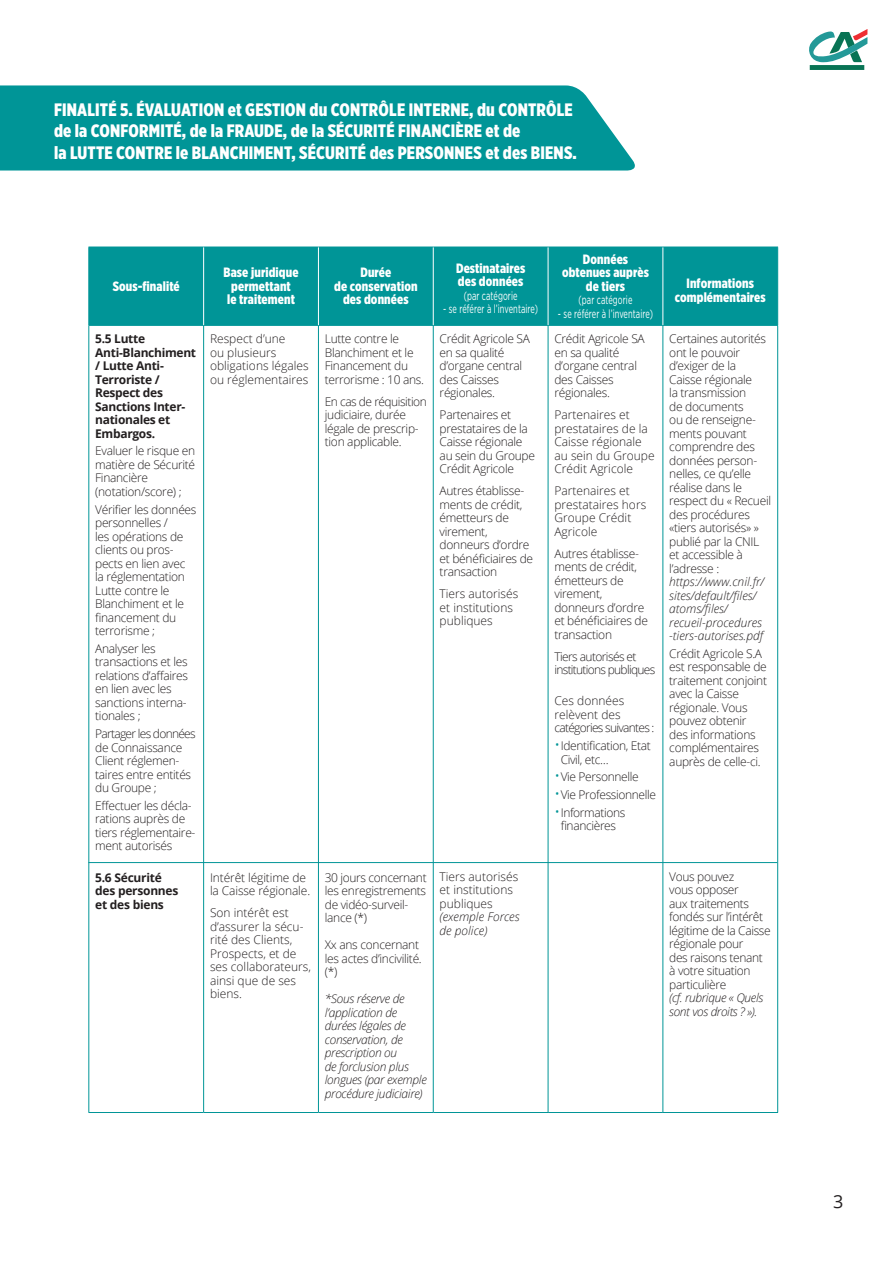
<style>
.page{position:relative;width:893px;height:1263px;background:#fff}
.page>*{position:absolute;margin:0;border:0;box-sizing:border-box;transform-origin:0 0}
.t1{font:900 18px/21.6px "Gotham X Narrow";letter-spacing:.01em;color:#fff}
.t2{font:18px "Open Sans";color:#231f20}
.t3{font:900 13.5px/13.5px "Gotham X Narrow";letter-spacing:.01em;color:#fff;text-align:center}
.t4{font:300 12px/13.5px "Open Sans";letter-spacing:-.025em;color:#231f20}
.t5{font:300 12px/13.5px "Open Sans";color:#231f20}
.t6{font:italic 300 12px/13.5px "Open Sans";letter-spacing:-.025em;color:#231f20}
.t7{font:700 12px/13.5px "Open Sans";letter-spacing:-.025em;color:#231f20}
.t8{font:italic 300 12px/13.5px "Open Sans";color:#231f20}
.t9{font:12px "Gotham Narrow";letter-spacing:.01em;color:#fff;scale:.72 1}
.t10{font:300 12px/13.5px "Open Sans";letter-spacing:-.06em;color:#231f20}
.s1{font-size:15px;color:#009597}
</style>
<div class="page">
<svg style="left:809px;top:29px;width:58px;height:41px"></svg>
<div style="left:89px;top:248px;width:688px;height:77px;background:#009597"></div>
<hr style="left:88px;top:326px;width:1px;height:786px;background:#009597">
<hr style="left:203px;top:326px;width:1px;height:786px;background:#009597">
<hr style="left:318px;top:326px;width:1px;height:786px;background:#009597">
<hr style="left:433px;top:326px;width:1px;height:786px;background:#009597">
<hr style="left:548px;top:326px;width:1px;height:786px;background:#009597">
<hr style="left:662px;top:326px;width:1px;height:786px;background:#009597">
<hr style="left:777px;top:326px;width:1px;height:786px;background:#009597">
<hr style="left:88px;top:1112px;width:116px;height:1px;background:#009597">
<hr style="left:204px;top:1112px;width:114px;height:1px;background:#009597">
<hr style="left:318px;top:1112px;width:115px;height:1px;background:#009597">
<hr style="left:433px;top:1112px;width:115px;height:1px;background:#009597">
<hr style="left:548px;top:1112px;width:115px;height:1px;background:#009597">
<hr style="left:663px;top:1112px;width:115px;height:1px;background:#009597">
<hr style="left:88px;top:247px;width:116px;height:1px;background:#009597">
<hr style="left:88px;top:247px;width:1px;height:78px;background:#009597">
<hr style="left:204px;top:247px;width:114px;height:1px;background:#009597">
<hr style="left:318px;top:247px;width:115px;height:1px;background:#009597">
<hr style="left:433px;top:247px;width:115px;height:1px;background:#009597">
<hr style="left:548px;top:247px;width:115px;height:1px;background:#009597">
<hr style="left:663px;top:247px;width:115px;height:1px;background:#009597">
<hr style="left:777px;top:247px;width:1px;height:78px;background:#009597">
<hr style="left:88px;top:325px;width:116px;height:1px;background:#009597">
<hr style="left:204px;top:325px;width:114px;height:1px;background:#009597">
<hr style="left:318px;top:325px;width:115px;height:1px;background:#009597">
<hr style="left:433px;top:325px;width:115px;height:1px;background:#009597">
<hr style="left:548px;top:325px;width:115px;height:1px;background:#009597">
<hr style="left:663px;top:325px;width:115px;height:1px;background:#009597">
<hr style="left:203px;top:247px;width:1px;height:78px;background:#fff">
<hr style="left:318px;top:247px;width:1px;height:78px;background:#fff">
<hr style="left:433px;top:247px;width:1px;height:78px;background:#fff">
<hr style="left:548px;top:247px;width:1px;height:78px;background:#fff">
<hr style="left:662px;top:247px;width:1px;height:78px;background:#fff">
<hr style="left:88px;top:862px;width:689px;height:1px;background:#009597">
<div style="left:0;top:85px;width:635px;height:86px;background:#009597"></div>
<h1 class="t1" style="left:54px;top:98px;width:524px">FINALITÉ 5. ÉVALUATION et GESTION du CONTRÔLE INTERNE, du CONTRÔLE de la CONFORMITÉ, de la FRAUDE, de la SÉCURITÉ FINANCIÈRE et de<br>la LUTTE CONTRE le BLANCHIMENT, SÉCURITÉ des PERSONNES et des BIENS.</h1>
<p class="t3" style="left:113px;top:279px;width:69px">Sous-finalité</p>
<p class="t7" style="left:95px;top:332px;width:102px">5.5 Lutte<br>Anti-Blanchiment / Lutte Anti-<br>Terroriste /<br>Respect des<br>Sanctions Inter&shy;nationales et<br>Embargos.</p>
<p class="t4" style="left:95px;top:444px;width:101px">Evaluer le risque en matière de Sécurité<br>Financière (notation/score) ;</p>
<p class="t4" style="left:95px;top:502px;width:103px">Vérifier les données personnelles /<br>les opérations de clients ou pros&shy;pects en lien avec la réglementation<br>Lutte contre le<br>Blanchiment et le financement du terrorisme ;</p>
<p class="t4" style="left:95px;top:641px;width:94px">Analyser les transactions et les relations d’affaires en lien avec les sanctions interna&shy;tionales ;</p>
<p class="t4" style="left:95px;top:727px;width:102px">Partager les données de Connaissance<br>Client réglemen&shy;taires entre entités du Groupe ;</p>
<p class="t4" style="left:95px;top:798px;width:102px">Effectuer les décla&shy;rations auprès de tiers réglementaire&shy;ment autorisés</p>
<p class="t7" style="left:95px;top:870px;width:85px">5.6 Sécurité des personnes et des biens</p>
<p class="t3" style="left:224px;top:266px;width:76px">Base juridique permettant<br>le traitement</p>
<p class="t3" style="left:334px;top:266px;width:85px">Durée<br>de conservation des données</p>
<p class="t3" style="left:456px;top:261px;width:71px;text-align:left">Destinataires des données</p>
<p class="t9" style="left:464px;top:288px;width:76px">(par catégorie</p>
<p class="t9" style="left:443px;top:302px;width:133px">- se référer à l’inventaire)</p>
<p class="t5" style="left:210px;top:332px;width:100px">Respect d’une<br>ou plusieurs obligations légales ou réglementaires</p>
<p class="t4" style="left:325px;top:332px;width:101px">Lutte contre le<br>Blanchiment et le<br>Financement du terrorisme : 10 ans.</p>
<p class="t4" style="left:325px;top:394px;width:104px">En cas de réquisition judiciaire, durée légale de prescrip&shy;tion applicable.</p>
<p class="t4" style="left:440px;top:332px;width:92px">Crédit Agricole SA en sa qualité d’organe central des Caisses régionales.</p>
<p class="t4" style="left:440px;top:408px;width:97px">Partenaires et prestataires de la<br>Caisse régionale au sein du Groupe<br>Crédit Agricole</p>
<p class="t4" style="left:440px;top:484px;width:95px">Autres établisse&shy;ments de crédit, émetteurs de virement, donneurs d’ordre et bénéficiaires de transaction</p>
<p class="t5" style="left:440px;top:587px;width:80px">Tiers autorisés et institutions publiques</p>
<p class="t4" style="left:210px;top:870px;width:102px">Intérêt légitime de la Caisse régionale.</p>
<p class="t5" style="left:210px;top:906px;width:103px">Son intérêt est d’assurer la sécu&shy;rité des Clients,<br>Prospects, et de ses collaborateurs, ainsi que de ses biens.</p>
<p class="t4" style="left:325px;top:870px;width:103px">30 jours concernant les enregistrements de vidéo-surveil&shy;lance (*)</p>
<p class="t4" style="left:325px;top:937px;width:98px">Xx ans concernant les actes d’incivilité. (*)</p>
<p class="t6" style="left:325px;top:991px;width:104px">*Sous réserve de l’application de durées légales de conservation, de prescription ou<br>de forclusion plus longues (par exemple procédure judiciaire)</p>
<p class="t5" style="left:440px;top:869px;width:80px">Tiers autorisés et institutions publiques</p>
<p class="t8" style="left:440px;top:910px;width:81px">(exemple Forces de police)</p>
<p class="t3" style="left:562px;top:252px;width:88px">Données obtenues auprès de tiers</p>
<p class="t9" style="left:578px;top:293px;width:76px">(par catégorie</p>
<p class="t9" style="left:558px;top:306px;width:133px">- se référer à l’inventaire)</p>
<p class="t4" style="left:554px;top:332px;width:92px">Crédit Agricole SA en sa qualité d’organe central des Caisses régionales.</p>
<p class="t5" style="left:554px;top:408px;width:102px">Partenaires et prestataires de la<br>Caisse régionale au sein du Groupe<br>Crédit Agricole</p>
<p class="t5" style="left:554px;top:484px;width:93px">Partenaires et prestataires hors<br>Groupe Crédit<br>Agricole</p>
<p class="t4" style="left:554px;top:546px;width:95px">Autres établisse&shy;ments de crédit, émetteurs de virement, donneurs d’ordre et bénéficiaires de transaction</p>
<p class="t10" style="left:554px;top:649px;width:102px">Tiers autorisés et institutions publiques</p>
<p class="t4" style="left:554px;top:694px;width:102px">Ces données relèvent des catégories suivantes :</p>
<p class="t4" style="left:561px;top:739px;width:92px;text-indent:-6px"><span class="s1">•</span>Identification, Etat<br>Civil, etc…</p>
<p class="t4" style="left:554px;top:770px;width:86px"><span class="s1">•</span>Vie Personnelle</p>
<p class="t4" style="left:554px;top:788px;width:103px"><span class="s1">•</span>Vie Professionnelle</p>
<p class="t4" style="left:554px;top:805px;width:73px;text-align:center"><span class="s1">•</span>Informations financières</p>
<p class="t3" style="left:675px;top:277px;width:92px">Informations complémentaires</p>
<p class="t4" style="left:669px;top:332px;width:103px">Certaines autorités ont le pouvoir d’exiger de la<br>Caisse régionale<br>la transmission<br>de documents<br>ou de renseigne&shy;ments pouvant comprendre des données person&shy;nelles, ce qu’elle réalise dans le respect du « Recueil des procédures «tiers autorisés» » publié par la CNIL et accessible à l’adresse :</p>
<p class="t8" style="left:669px;top:574px;width:97px">https://www.cnil.fr/ sites/default/files/ atoms/files/ recueil-procedures -tiers-autorises.pdf</p>
<p class="t4" style="left:669px;top:646px;width:99px">Crédit Agricole S.A est responsable de traitement conjoint avec la Caisse régionale. Vous pouvez obtenir des informations complémentaires auprès de celle-ci.</p>
<p class="t4" style="left:669px;top:869px;width:103px">Vous pouvez<br>vous opposer<br>aux traitements fondés sur l’intérêt légitime de la Caisse régionale pour<br>des raisons tenant à votre situation particulière</p>
<p class="t6" style="left:669px;top:991px;width:95px">(cf. rubrique « Quels sont vos droits ? »).</p>
<h1 class="t2" style="left:833px;top:1189px;width:12px">3</h1>
</div>
